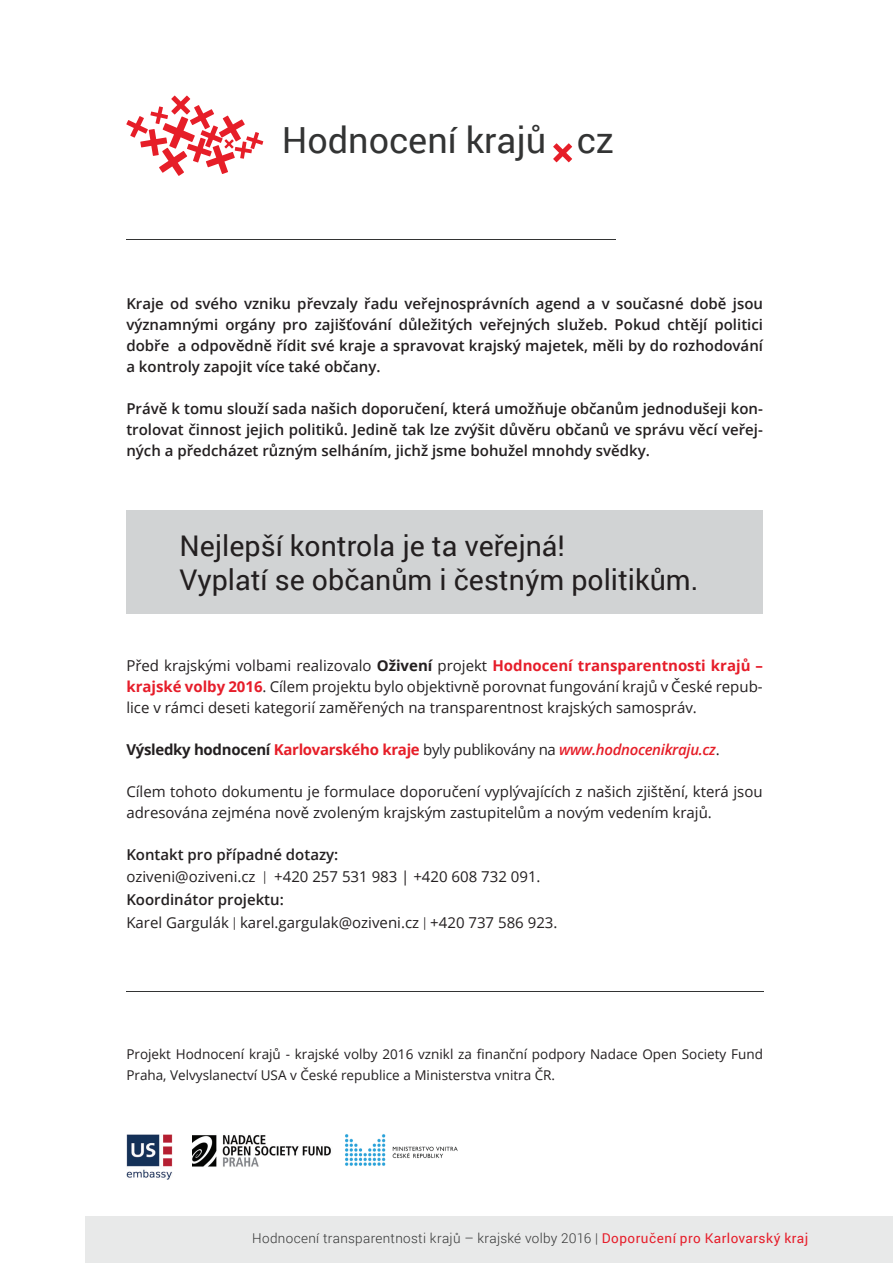
<style>
.page{position:relative;width:893px;height:1263px;background:#fff}
.page>*{position:absolute;margin:0;border:0;box-sizing:border-box;transform-origin:0 0}
.t1{font:36px "Roboto";color:#333434}
.t2{font:28.5px/34.2px "Roboto";color:#231f20}
.t3{font:15px/21px "Open Sans";color:#231f20}
.t4{font:600 15px/21px "Open Sans";color:#231f20;text-align:justify}
.t5{font:italic 600 15px "Open Sans";letter-spacing:-.02em;color:#e61e28}
.t6{font:13.5px/21px "Open Sans";color:#231f20}
.t7{font:300 13.5px "Roboto";letter-spacing:.025em;color:#333434}
.s1{font-weight:700}
.s2{font-weight:700;color:#e61d2a}
.s3{font-weight:700;font-style:normal;color:#231f20}
.s4{font-weight:700;font-style:normal}
.s5{font-weight:400;font-style:normal;color:#231f20}
.s6{font-weight:600}
.s7{font-family:"Roboto";font-weight:300}
.s8{font-weight:400;color:#e61d2a}
</style>
<div class="page">
<div style="left:126px;top:510px;width:637px;height:104px;background:#d1d3d4"></div>
<svg style="left:126px;top:96px;width:137px;height:80px"></svg>
<svg style="left:553px;top:143px;width:19px;height:19px"></svg>
<img style="left:193px;top:1135px;width:138px;height:32px">
<img style="left:127px;top:1134px;width:45px;height:46px">
<img style="left:345px;top:1134px;width:113px;height:32px">
<hr style="left:126px;top:239px;width:489px;height:1px;background:#333434">
<hr style="left:126px;top:991px;width:638px;height:1px;background:#333434">
<div style="left:85px;top:1216px;width:808px;height:47px;background:#e8e9e9"></div>
<h1 class="t1" style="left:282px;top:115px;width:334px">Hodnocení krajů cz</h1>
<p class="t4" style="left:126px;top:293px;width:638px">Kraje od svého vzniku převzaly řadu veřejnosprávních agend a v současné době jsou významnými orgány pro zajišťování důležitých veřejných služeb. Pokud chtějí politici dobře a odpovědně řídit své kraje a spravovat krajský majetek, měli by do rozhodování a kontroly zapojit více také občany.</p>
<p class="t4" style="left:126px;top:398px;width:638px">Právě k tomu slouží sada našich doporučení, která umožňuje občanům jednodušeji kon&shy;trolovat činnost jejich politiků. Jedině tak lze zvýšit důvěru občanů ve správu věcí veřej&shy;ných a předcházet různým selháním, jichž jsme bohužel mnohdy svědky.</p>
<h2 class="t2" style="left:180px;top:528px;width:520px">Nejlepší kontrola je ta veřejná!<br>Vyplatí se občanům i čestným politikům.</h2>
<p class="t3" style="left:126px;top:654px;width:638px;text-align:justify">Před krajskými volbami realizovalo <span class="s1">Oživení</span> projekt <span class="s2">Hodnocení transparentnosti krajů – krajské volby 2016</span>. Cílem projektu bylo objektivně porovnat fungování krajů v České repub&shy;lice v rámci deseti kategorií zaměřených na transparentnost krajských samospráv.</p>
<p class="t5" style="left:126px;top:739px;width:595px"><span class="s3">Výsledky hodnocení</span> <span class="s4">Karlovarského kraje</span> <span class="s5">byly publikovány na</span> www.hodnocenikraju.cz<span class="s5">.</span></p>
<p class="t3" style="left:126px;top:780px;width:638px">Cílem tohoto dokumentu je formulace doporučení vyplývajících z našich zjištění, která jsou adresována zejména nově zvoleným krajským zastupitelům a novým vedením krajů.</p>
<p class="t3" style="left:126px;top:842px;width:433px;line-height:22.6px"><span class="s6">Kontakt pro případné dotazy:<br></span>oziveni@oziveni.cz <span class="s7">|</span> +420 257 531 983 | +420 608 732 091.<br><span class="s6">Koordinátor projektu:<br></span>Karel Gargulák <span class="s7">|</span> karel.gargulak@oziveni.cz <span class="s7">|</span> +420 737 586 923.</p>
<p class="t6" style="left:126px;top:1043px;width:638px">Projekt Hodnocení krajů - krajské volby 2016 vznikl za finanční podpory Nadace Open Society Fund<br>Praha, Velvyslanectví USA v České republice a Ministerstva vnitra ČR.</p>
<p class="t7" style="left:252px;top:1228px;width:557px">Hodnocení transparentnosti krajů – krajské volby 2016 | <span class="s8">Doporučení pro Karlovarský kraj</span></p>
</div>
